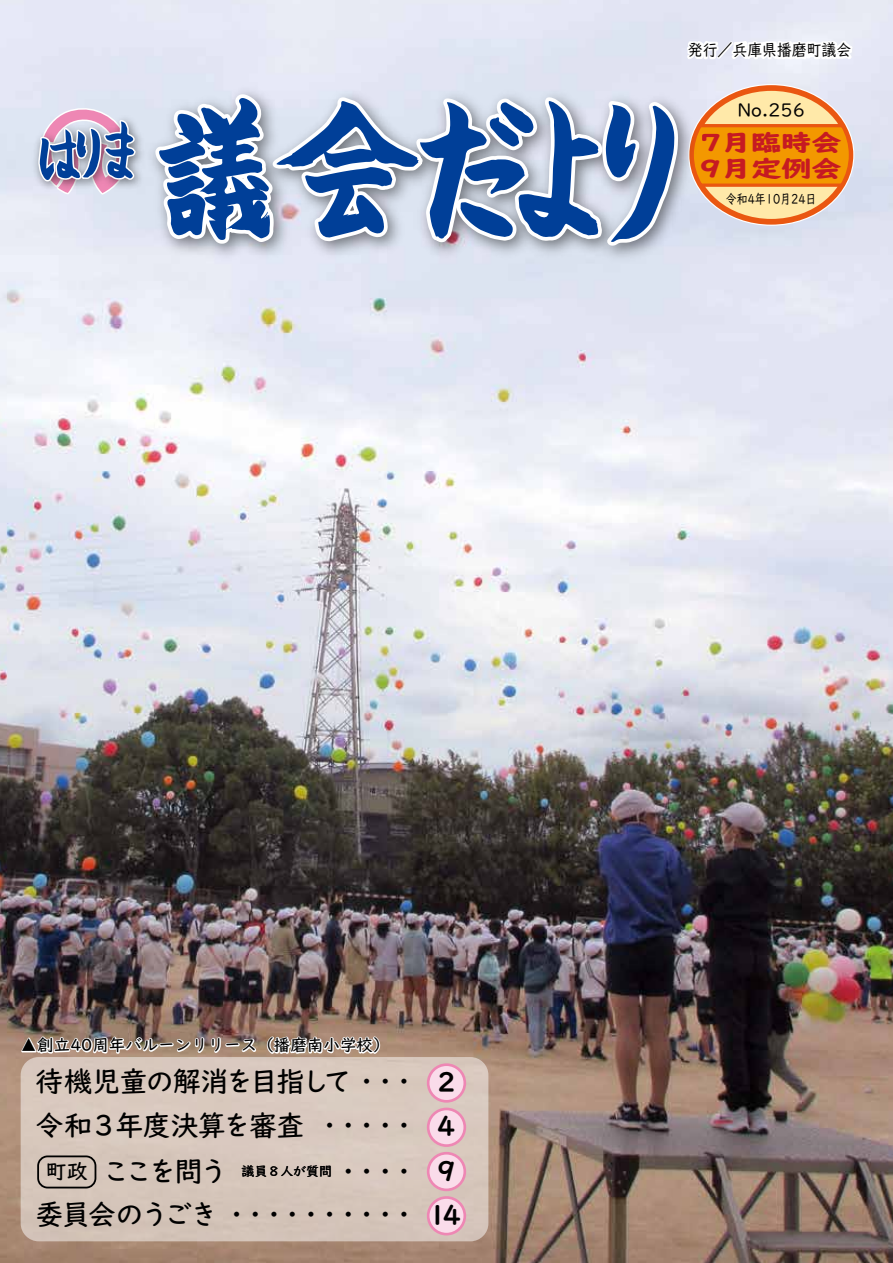
<style>
.page{position:relative;width:893px;height:1263px;background:#fff}
.page>*{position:absolute;margin:0;border:0;box-sizing:border-box;transform-origin:0 0}
.t1{font:500 28.5px/42.9px "UD Digi Kyokasho Pro N";letter-spacing:-.08em;color:#000;text-align:right}
.t2{font:500 28.5px "UD Digi Kyokasho Pro N";letter-spacing:-.05em;color:#000}
.t3{font:800 22.65px/26.1px "UD Digi Kyokasho Pro N";color:#c61a22;scale:1.32 1}
.t4{font:18.6px "UD Digi Kyokasho Pro N";color:#000}
.t5{font:500 16.5px "UD Digi Kyokasho Pro N";color:#000}
.t6{font:16.5px "Shin Go Pro";color:#000;scale:.9 1}
.t7{font:13.65px "UD Digi Kyokasho Pro N";color:#000;scale:.8 1}
.t8{font:500 12.9px "UD Digi Kyokasho Pro N";color:#000}
.s1{font-weight:700;font-size:26.55px}
.s2{font-size:21px}
</style>
<div class="page">
<img style="left:0;top:0;width:893px;height:1263px">
<div style="left:21px;top:1057px;width:467px;height:184px;background:#d7c7bc;border-radius:18px"></div>
<svg style="left:19px;top:984px;width:238px;height:121px"></svg>
<svg style="left:266px;top:975px;width:115px;height:82px;background:#8b776d"></svg>
<div style="left:37px;top:1155px;width:59px;height:33px;border:2px solid #000;border-radius:9px"></div>
<div style="left:428px;top:1065px;width:37px;height:36px;background:#fadcea;border-radius:50%"></div>
<div style="left:427px;top:1063px;width:39px;height:40px;border:3px solid #ee87b4;border-radius:50%"></div>
<div style="left:428px;top:1109px;width:37px;height:36px;background:#fadcea;border-radius:50%"></div>
<div style="left:427px;top:1107px;width:39px;height:40px;border:3px solid #ee87b4;border-radius:50%"></div>
<div style="left:428px;top:1153px;width:37px;height:37px;background:#fadcea;border-radius:50%"></div>
<div style="left:427px;top:1152px;width:39px;height:39px;border:3px solid #ee87b4;border-radius:50%"></div>
<div style="left:428px;top:1197px;width:37px;height:37px;background:#fadcea;border-radius:50%"></div>
<div style="left:427px;top:1196px;width:39px;height:39px;border:3px solid #ee87b4;border-radius:50%"></div>
<img style="left:27px;top:109px;width:114px;height:88px">
<svg style="left:37px;top:0;width:101px;height:341px;background:#d4d6e8"></svg>
<svg style="left:151px;top:31px;width:129px;height:547px"></svg>
<svg style="left:157px;top:37px;width:699px;height:387px;background:#c9cdd9"></svg>
<p class="t6" style="left:688px;top:37px;width:183px">発行／兵庫県播磨町議会</p>
<p class="t4" style="left:737px;top:95px;width:69px">No.256</p>
<p class="t3" style="left:699px;top:129px;width:109px">7月臨時会<br>9月定例会</p>
<p class="t7" style="left:726px;top:187px;width:115px">令和4年10月24日</p>
<p class="t5" style="left:21px;top:1031px;width:370px">▲創立40周年バルーンリリース（播磨南小学校）</p>
<p class="t1" style="left:35px;top:1059px;width:422px">待機児童の解消を目指して・・・ <span class="s1">2</span></p>
<p class="t2" style="left:35px;top:1102px;width:422px">令和３年度決算を審査・・・・・ <span class="s1">4</span></p>
<p class="t1" style="left:46px;top:1149px;width:184px"><span class="s2">町政</span> ここを問う</p>
<p class="t1" style="left:35px;top:1149px;width:428px">・・・・ <span class="s1">9<br></span>委員会のうごき・・・・・・・・・・ <span class="s1">14</span></p>
<p class="t8" style="left:241px;top:1161px;width:92px">議員８人が質問</p>
</div>
